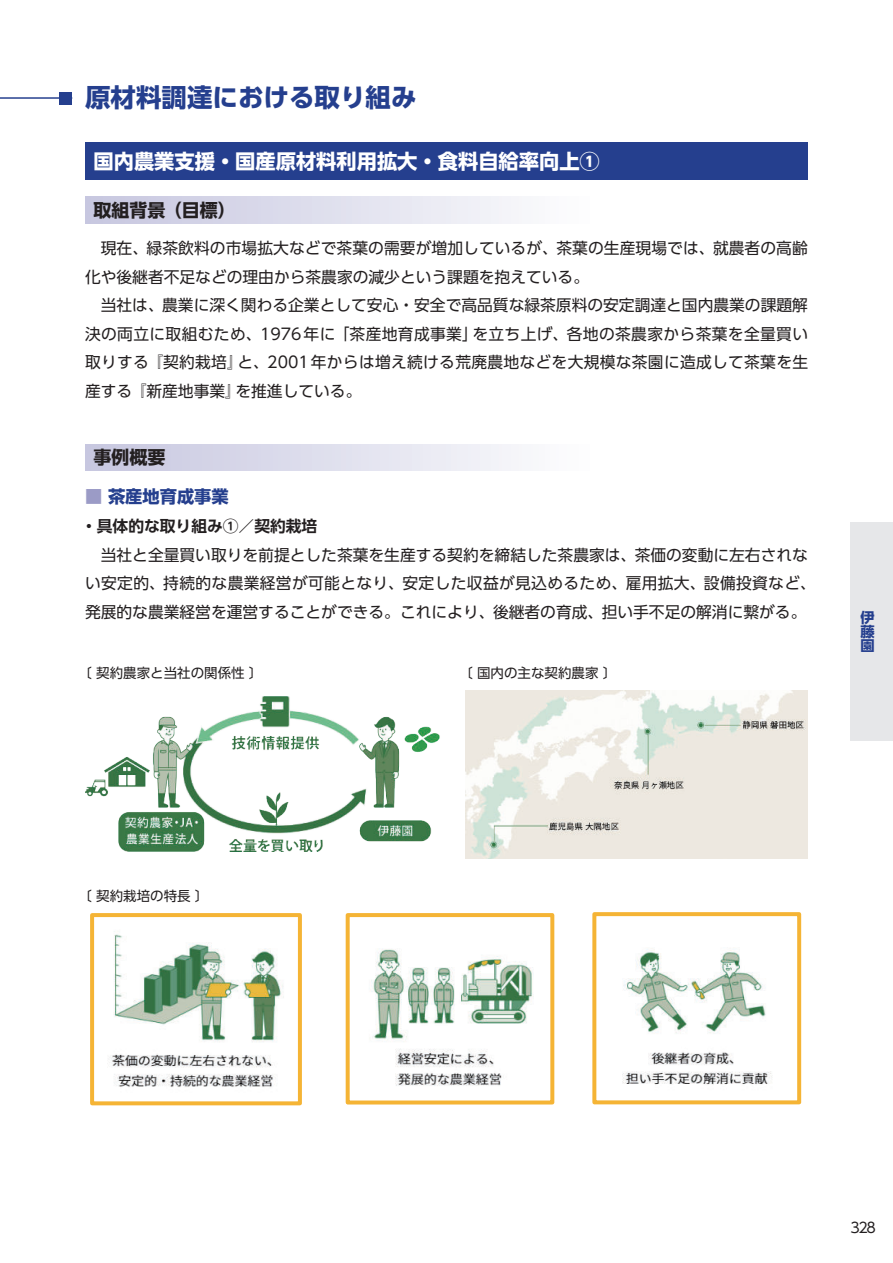
<style>
.page{position:relative;width:893px;height:1263px;background:#fff}
.page>*{position:absolute;margin:0;border:0;box-sizing:border-box;transform-origin:0 0}
.t1{font:700 25.5px "UD Shin Go Pr 6";color:#253f8e}
.t2{font:700 20.25px "UD Shin Go Pr 6";color:#fff}
.t3{font:700 18px "UD Shin Go Pr 6";color:#231f20}
.t4{font:700 17.25px "UD Shin Go Pr 6";color:#253f8e}
.t5{font:15.75px/28.5px "UD Shin Go Pr 6";color:#231f20}
.t6{font:700 15.75px "UD Shin Go Pr 6 De";color:#231f20}
.t7{font:14.25px "UD Shin Go Pr 6";color:#231f20}
.t8{font:700 14.25px/14.2px "UD Shin Go Pr 6";color:#253f8e;text-align:justify}
.t9{font:13.5px "UD Shin Go Pr 6";color:#231f20}
.s1{color:#9b9bc6}
</style>
<div class="page">
<div style="left:850px;top:522px;width:43px;height:219px;background:#e6e7e9"></div>
<div style="left:85px;top:142px;width:723px;height:38px;background:#253f8e"></div>
<div style="left:85px;top:197px;width:723px;height:26px;background:linear-gradient(to right,#cacae1,#fff)"></div>
<div style="left:85px;top:444px;width:723px;height:26px;background:linear-gradient(to right,#cacae1,#fff)"></div>
<img style="left:85px;top:697px;width:355px;height:155px">
<img style="left:466px;top:690px;width:342px;height:168px">
<img style="left:111px;top:931px;width:173px;height:156px">
<div style="left:90px;top:913px;width:212px;height:192px;border:4px solid #f5b435"></div>
<img style="left:371px;top:948px;width:163px;height:138px">
<div style="left:346px;top:913px;width:208px;height:191px;border:4px solid #f5b435"></div>
<img style="left:622px;top:949px;width:150px;height:136px">
<div style="left:592px;top:912px;width:209px;height:192px;border:4px solid #f5b435"></div>
<hr style="left:0;top:97px;width:72px;height:2px;background:#253f8e">
<div style="left:60px;top:92px;width:12px;height:12px;background:#253f8e"></div>
<h1 class="t1" style="left:85px;top:77px;width:333px">原材料調達における取り組み</h1>
<p class="t2" style="left:94px;top:145px;width:508px">国内農業支援・国産原材料利用拡大・食料自給率向上①</p>
<p class="t3" style="left:94px;top:195px;width:144px">取組背景（目標）</p>
<p class="t5" style="left:85px;top:233px;width:725px">　現在、緑茶飲料の市場拡大などで茶葉の需要が増加しているが、茶葉の生産現場では、就農者の高齢化や後継者不足などの理由から茶農家の減少という課題を抱えている。<br>　当社は、農業に深く関わる企業として安心・安全で高品質な緑茶原料の安定調達と国内農業の課題解決の両立に取組むため、1976年に「茶産地育成事業」を立ち上げ、各地の茶農家から茶葉を全量買い取りする『契約栽培』と、2001年からは増え続ける荒廃農地などを大規模な茶園に造成して茶葉を生産する『新産地事業』を推進している。</p>
<p class="t3" style="left:94px;top:443px;width:73px">事例概要</p>
<p class="t4" style="left:85px;top:482px;width:145px"><span class="s1">■</span> 茶産地育成事業</p>
<p class="t6" style="left:81px;top:513px;width:238px">・具体的な取り組み①／契約栽培</p>
<p class="t5" style="left:85px;top:540px;width:739px">　当社と全量買い取りを前提とした茶葉を生産する契約を締結した茶農家は、茶価の変動に左右されない安定的、持続的な農業経営が可能となり、安定した収益が見込めるため、雇用拡大、設備投資など、発展的な農業経営を運営することができる。これにより、後継者の育成、担い手不足の解消に繋がる。　</p>
<p class="t9" style="left:78px;top:661px;width:186px">〔 契約農家と当社の関係性 〕</p>
<p class="t9" style="left:459px;top:661px;width:159px">〔 国内の主な契約農家 〕</p>
<p class="t8" style="left:860px;top:610px;width:23px">伊藤園</p>
<p class="t9" style="left:78px;top:885px;width:132px">〔 契約栽培の特長 〕</p>
<p class="t7" style="left:850px;top:1216px;width:27px">328</p>
</div>
